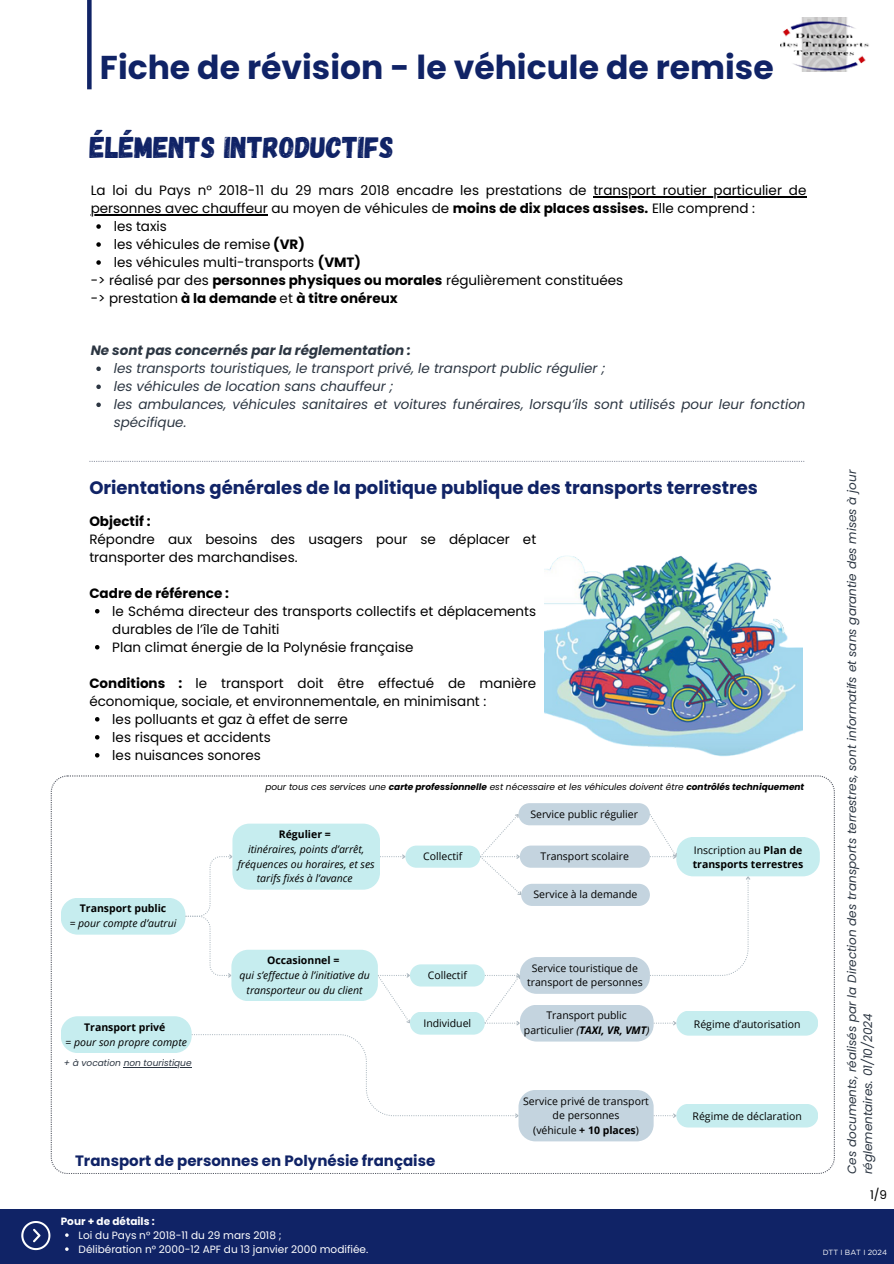
<style>
.page{position:relative;width:894px;height:1264px;background:#fff}
.page>*{position:absolute;margin:0;border:0;box-sizing:border-box;transform-origin:0 0}
.t1{font:700 33px "Poppins";color:#102366}
.t2{font:30px "Gagalin";color:#102366}
.t3{font:700 18px "Poppins";color:#102366}
.t4{font:700 15px "Poppins";color:#102366}
.t5{font:13.5px/18px "Poppins";color:#000}
.t6{font:italic 13.5px/18px "Poppins";color:#2c3642}
.t7{font:700 13.5px "Poppins";color:#000}
.t8{font:italic 700 13.5px "Poppins";color:#2c3642}
.t9{font:italic 12px/16px "Poppins";color:#2c3642}
.t10{font:12px "Poppins";color:#000}
.t11{font:10.5px/14.7px "Open Sans";color:#000;text-align:center}
.t12{font:italic 10.5px/14.7px "Open Sans";color:#000;text-align:center}
.t13{font:700 10.5px/14.7px "Open Sans";color:#000}
.t14{font:10.5px "Poppins";color:#fff}
.t15{font:700 10.5px "Poppins";color:#fff}
.t16{font:italic 9px "Poppins";color:#000}
.t17{font:italic 9px "Poppins";color:#2c3642}
.t18{font:7.5px "Gotham";color:#fff}
.s1{font-weight:700}
.s2{font-weight:400}
.s3{font-style:italic}
.s4{font-weight:700;font-style:italic}
.s5{font-style:normal}
</style>
<div class="page">
<svg style="left:89px;top:461px;width:715px;height:1px"></svg>
<img style="left:545px;top:555px;width:257px;height:202px">
<hr style="left:593px;top:196px;width:213px;height:1px;background:#000">
<hr style="left:91px;top:214px;width:177px;height:1px;background:#000">
<svg style="left:96px;top:224px;width:5px;height:5px"></svg>
<svg style="left:96px;top:242px;width:5px;height:5px"></svg>
<svg style="left:96px;top:260px;width:5px;height:5px"></svg>
<svg style="left:95px;top:609px;width:4px;height:4px"></svg>
<svg style="left:95px;top:645px;width:4px;height:4px"></svg>
<svg style="left:95px;top:717px;width:4px;height:4px"></svg>
<svg style="left:95px;top:735px;width:4px;height:4px"></svg>
<svg style="left:95px;top:753px;width:4px;height:4px"></svg>
<svg style="left:96px;top:366px;width:5px;height:5px"></svg>
<svg style="left:96px;top:384px;width:5px;height:5px"></svg>
<svg style="left:96px;top:402px;width:5px;height:5px"></svg>
<div style="left:0;top:1208px;width:893px;height:55px;background:#102366"></div>
<svg style="left:21px;top:1221px;width:29px;height:29px"></svg>
<img style="left:780px;top:18px;width:89px;height:54px">
<svg style="left:51px;top:775px;width:783px;height:398px"></svg>
<div style="left:518px;top:1089px;width:135px;height:52px;background:#c4d4df;border-radius:17px"></div>
<div style="left:61px;top:897px;width:124px;height:37px;background:#c6edef;border-radius:17px"></div>
<div style="left:61px;top:1016px;width:131px;height:37px;background:#c6edef;border-radius:17px"></div>
<svg style="left:192px;top:1034px;width:327px;height:84px"></svg>
<div style="left:676px;top:1103px;width:142px;height:24px;background:#c6edef;border-radius:12px"></div>
<div style="left:676px;top:837px;width:143px;height:39px;background:#c6edef;border-radius:17px"></div>
<div style="left:519px;top:1004px;width:134px;height:37px;background:#c4d4df;border-radius:17px"></div>
<svg style="left:185px;top:853px;width:49px;height:125px"></svg>
<div style="left:676px;top:1010px;width:142px;height:25px;background:#c6edef;border-radius:12px"></div>
<svg style="left:653px;top:1112px;width:24px;height:6px"></svg>
<div style="left:410px;top:1011px;width:74px;height:23px;background:#c6edef;border-radius:11px"></div>
<div style="left:232px;top:823px;width:148px;height:66px;background:#c6edef;border-radius:17px"></div>
<div style="left:231px;top:949px;width:147px;height:52px;background:#c6edef;border-radius:17px"></div>
<svg style="left:377px;top:803px;width:374px;height:223px"></svg>
<hr style="left:124px;top:1066px;width:68px;height:1px;background:#2c3642">
<div style="left:87px;top:0;width:5px;height:89px;background:#102366"></div>
<p class="t1" style="left:100px;top:45px;width:675px">Fiche de révision - le véhicule de remise</p>
<h2 class="t2" style="left:90px;top:128px;width:305px">ÉLÉMENTS INTRODUCTIFS</h2>
<h1 class="t5" style="left:91px;top:181px;width:497px">La loi du Pays n° 2018-11 du 29 mars 2018 encadre les prestations de</h1>
<h2 class="t5" style="left:593px;top:181px;width:214px">transport routier particulier de</h2>
<h5 class="t5" style="left:114px;top:199px;width:642px;text-indent:-23px">personnes avec chauffeur au moyen de véhicules de <span class="s1">moins de dix places assises.</span> Elle comprend : les taxis<br>les véhicules de remise <span class="s1">(VR)</span></h5>
<p class="t5" style="left:114px;top:253px;width:249px">les véhicules multi-transports <span class="s1">(VMT)</span></p>
<p class="t5" style="left:91px;top:271px;width:534px">-&gt; réalisé par des <span class="s1">personnes physiques ou morales</span> régulièrement constituées</p>
<p class="t7" style="left:91px;top:289px;width:308px"><span class="s2">-&gt; prestation</span> à la demande <span class="s2">et</span> à titre onéreux</p>
<p class="t8" style="left:91px;top:341px;width:322px">Ne sont pas concernés par la réglementation :</p>
<p class="t6" style="left:114px;top:359px;width:493px">les transports touristiques, le transport privé, le transport public régulier ;</p>
<h5 class="t6" style="left:114px;top:377px;width:281px">les véhicules de location sans chauffeur ;</h5>
<p class="t6" style="left:114px;top:395px;width:693px">les ambulances, véhicules sanitaires et voitures funéraires, lorsqu’ils sont utilisés pour leur fonction spécifique.</p>
<p class="t3" style="left:89px;top:475px;width:670px">Orientations générales de la politique publique des transports terrestres</p>
<p class="t9" style="left:843px;top:1174px;width:706px;rotate:-90deg">Ces documents, réalisés par la Direction des transports terrestres, sont informatifs et sans garantie des mises à jour réglementaires. 01/10/2024</p>
<h5 class="t5" style="left:89px;top:512px;width:448px"><span class="s1">Objectif :<br></span>Répondre aux besoins des usagers pour se déplacer et transporter des marchandises.</h5>
<h6 class="t7" style="left:89px;top:583px;width:141px">Cadre de référence :</h6>
<p class="t5" style="left:112px;top:602px;width:425px">le Schéma directeur des transports collectifs et déplacements durables de l’île de Tahiti</p>
<p class="t5" style="left:112px;top:638px;width:302px">Plan climat énergie de la Polynésie française</p>
<p class="t5" style="left:89px;top:674px;width:448px"><span class="s1">Conditions :</span> le transport doit être effectué de manière économique, sociale, et environnementale, en minimisant :</p>
<h3 class="t5" style="left:112px;top:710px;width:237px">les polluants et gaz à effet de serre</h3>
<h5 class="t5" style="left:112px;top:728px;width:160px">les risques et accidents</h5>
<h4 class="t5" style="left:112px;top:746px;width:150px">les nuisances sonores</h4>
<p class="t16" style="left:265px;top:780px;width:540px">pour tous ces services une <span class="s1">carte professionnelle</span> est nécessaire et les véhicules doivent être <span class="s1">contrôlés techniquement</span></p>
<p class="t11" style="left:530px;top:806px;width:109px">Service public régulier</p>
<p class="t11" style="left:540px;top:848px;width:90px">Transport scolaire</p>
<p class="t13" style="left:279px;top:826px;width:54px">Régulier =</p>
<h4 class="t12" style="left:237px;top:841px;width:138px">itinéraires, points d’arrêt, fréquences ou horaires, et ses tarifs fixés à l’avance</h4>
<p class="t13" style="left:692px;top:842px;width:112px"><span class="s2">Inscription au</span> Plan de transports terrestres</p>
<p class="t11" style="left:423px;top:848px;width:41px">Collectif</p>
<p class="t11" style="left:533px;top:887px;width:105px">Service à la demande</p>
<p class="t13" style="left:80px;top:901px;width:88px">Transport public</p>
<p class="t12" style="left:70px;top:915px;width:108px">= pour compte d’autrui</p>
<p class="t13" style="left:267px;top:952px;width:74px">Occasionnel =</p>
<p class="t12" style="left:239px;top:967px;width:132px">qui s’effectue à l’initiative du transporteur ou du client</p>
<p class="t11" style="left:427px;top:967px;width:41px">Collectif</p>
<p class="t11" style="left:527px;top:960px;width:117px">Service touristique de transport de personnes</p>
<p class="t11" style="left:524px;top:1007px;width:127px">Transport public particulier <span class="s3">(</span><span class="s4">TAXI, VR, VMT</span><span class="s3">)</span></p>
<p class="t11" style="left:423px;top:1016px;width:49px">Individuel</p>
<p class="t11" style="left:693px;top:1016px;width:108px">Régime d’autorisation</p>
<p class="t13" style="left:84px;top:1019px;width:83px">Transport privé</p>
<p class="t12" style="left:65px;top:1034px;width:123px"><span class="s5">=</span> pour son propre compte</p>
<p class="t17" style="left:64px;top:1056px;width:129px">+ à vocation non touristique</p>
<p class="t11" style="left:523px;top:1093px;width:127px">Service privé de transport de personnes</p>
<p class="t11" style="left:533px;top:1122px;width:107px">(véhicule <span class="s1">+ 10 places</span>)</p>
<p class="t11" style="left:692px;top:1108px;width:111px">Régime de déclaration</p>
<p class="t4" style="left:75px;top:1149px;width:361px">Transport de personnes en Polynésie française</p>
<p class="t10" style="left:869px;top:1186px;width:19px">1/9</p>
<p class="t15" style="left:61px;top:1213px;width:95px">Pour + de détails :</p>
<p class="t14" style="left:79px;top:1227px;width:204px">Loi du Pays n° 2018-11 du 29 mars 2018 ;</p>
<p class="t14" style="left:79px;top:1241px;width:291px">Délibération n° 2000-12 APF du 13 janvier 2000 modifiée.</p>
<p class="t18" style="left:822px;top:1247px;width:66px">DTT I BAT I 2024</p>
</div>
